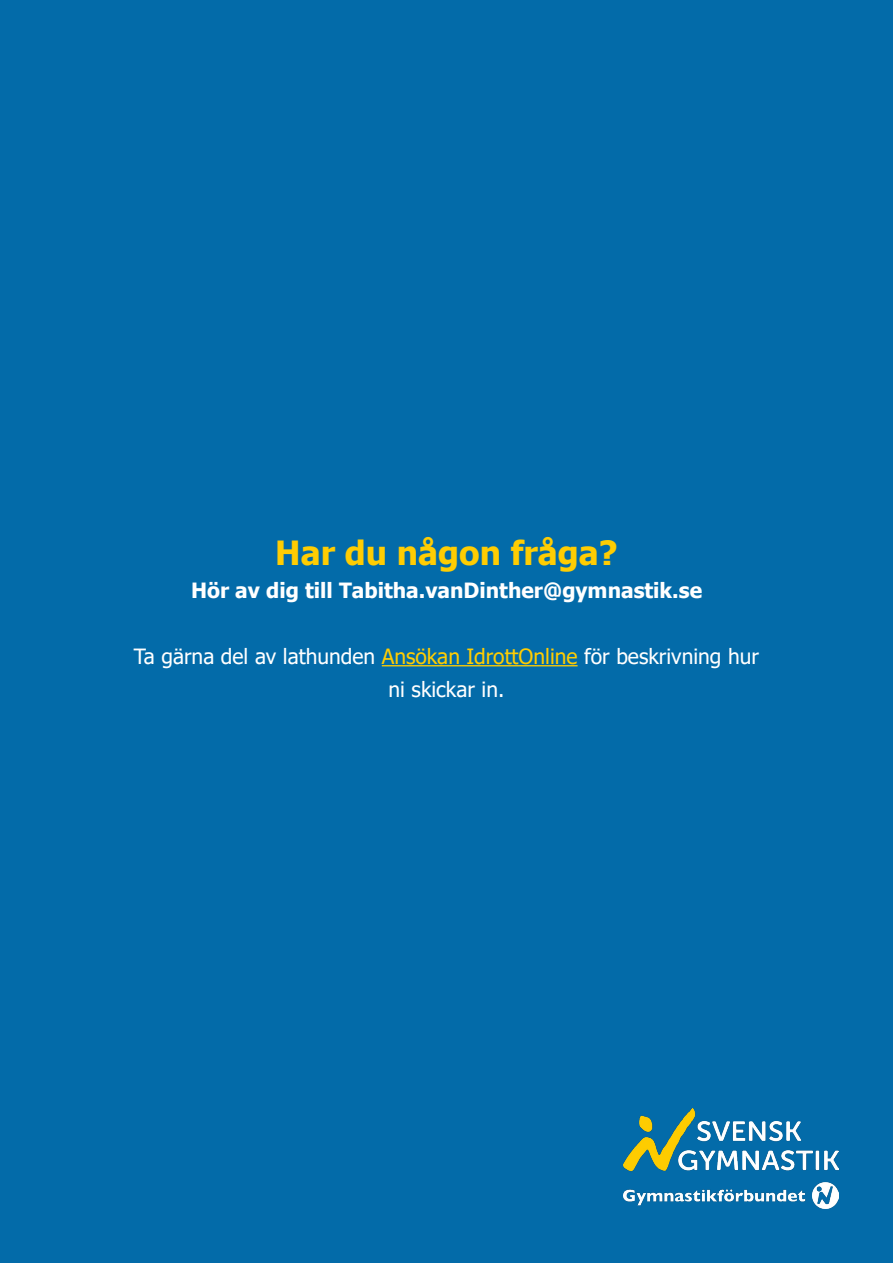
<style>
.page{position:relative;width:893px;height:1263px;background:#036ba9}
.page>*{position:absolute;margin:0;border:0;box-sizing:border-box;transform-origin:0 0}
.t1{font:700 33.3px "Tahoma";color:#ffcd02}
.t2{font:21px/33px "Tahoma";color:#fff;text-align:center}
.t3{font:700 21px "Tahoma";color:#fff}
.s1{color:#ffcd02}
</style>
<div class="page">
<img style="left:623px;top:1108px;width:216px;height:101px">
<hr style="left:382px;top:665px;width:196px;height:1px;background:#ffcd02">
<h1 class="t1" style="left:275px;top:529px;width:344px">Har du någon fråga?</h1>
<p class="t3" style="left:191px;top:576px;width:513px">Hör av dig till Tabitha.vanDinther@gymnastik.se</p>
<p class="t2" style="left:134px;top:641px;width:627px">Ta gärna del av lathunden <span class="s1">Ansökan IdrottOnline</span> för beskrivning hur ni skickar in.</p>
</div>
